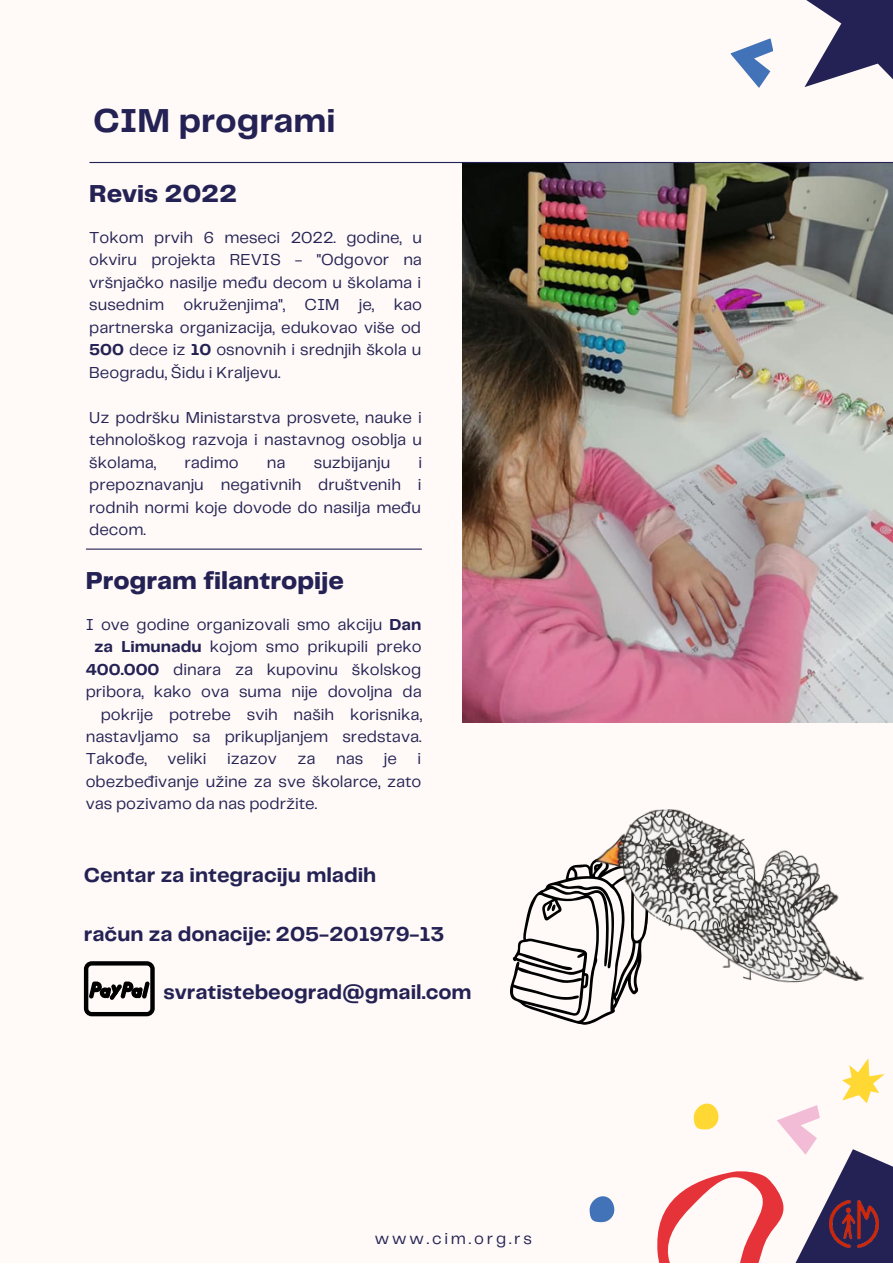
<style>
.page{position:relative;width:893px;height:1264px;background:#fff}
.page>*{position:absolute;margin:0;border:0;box-sizing:border-box;transform-origin:0 0}
.t1{font:700 34.5px "Telegraf";color:#242254}
.t2{font:800 25.5px "Telegraf";color:#242254}
.t3{font:700 21px "Telegraf";color:#242254}
.t4{font:16.5px/22.5px "Telegraf";color:#242254;text-align:justify}
.t5{font:16.5px "Telegraf";letter-spacing:.17em;color:#242254}
.s1{font-weight:700}
.s2{font-family:"Noto Sans"}
</style>
<div class="page">
<div style="left:0;top:0;width:892px;height:1262px;background:#fffaf7"></div>
<img style="left:462px;top:163px;width:430px;height:559px">
<svg style="left:614px;top:1058px;width:278px;height:204px"></svg>
<div style="left:693px;top:1103px;width:25px;height:26px;background:#ffd834;border-radius:12px"></div>
<div style="left:589px;top:1196px;width:25px;height:26px;background:#4272b7;border-radius:12px"></div>
<svg style="left:804px;top:0;width:88px;height:87px"></svg>
<svg style="left:730px;top:38px;width:43px;height:50px"></svg>
<hr style="left:90px;top:162px;width:802px;height:1px;background:#242254">
<hr style="left:86px;top:548px;width:335px;height:1px;background:#242254">
<svg style="left:510px;top:861px;width:128px;height:164px"></svg>
<img style="left:593px;top:809px;width:270px;height:182px">
<svg style="left:84px;top:961px;width:71px;height:55px"></svg>
<img style="left:829px;top:1200px;width:49px;height:47px">
<h1 class="t1" style="left:93px;top:106px;width:244px">CIM programi</h1>
<h2 class="t2" style="left:89px;top:183px;width:149px">Revis 2022</h2>
<p class="t4" style="left:89px;top:227px;width:334px">Tokom prvih 6 meseci 2022. godine, u okviru projekta REVIS - "Odgovor na vršnjačko nasilje među decom u školama i susednim okruženjima", CIM je, kao partnerska organizacija, edukovao više od <span class="s1">500</span> dece iz <span class="s1">10</span> osnovnih i srednjih škola u Beogradu, Šidu i Kraljevu.</p>
<p class="t4" style="left:89px;top:407px;width:334px">Uz podršku Ministarstva prosvete, nauke i tehnološkog razvoja i nastavnog osoblja u školama,</p>
<p class="t4" style="left:184px;top:452px;width:56px">radimo</p>
<p class="t4" style="left:267px;top:452px;width:20px">na</p>
<p class="t4" style="left:314px;top:452px;width:78px">suzbijanju</p>
<p class="t4" style="left:89px;top:452px;width:334px;text-indent:329px">i prepoznavanju negativnih društvenih i rodnih normi koje dovode do nasilja među decom.</p>
<h2 class="t2" style="left:86px;top:569px;width:259px">Program filantropije</h2>
<p class="t4" style="left:86px;top:613px;width:337px">I ove godine organizovali smo akciju <span class="s1">Dan</span></p>
<p class="t4" style="left:94px;top:636px;width:329px"><span class="s1">za Limunadu</span> kojom smo prikupili preko</p>
<p class="t4" style="left:86px;top:658px;width:337px"><span class="s1">400.000</span> dinara za kupovinu školskog</p>
<p class="t4" style="left:86px;top:681px;width:337px">pribora, kako ova suma nije dovoljna da</p>
<p class="t4" style="left:101px;top:703px;width:323px">pokrije potrebe svih naših korisnika,</p>
<p class="t4" style="left:86px;top:726px;width:337px">nastavljamo sa prikupljanjem sredstava.</p>
<p class="t4" style="left:86px;top:748px;width:337px">Tak<span class="s2">о</span>đe, veliki izazov za nas je i</p>
<p class="t4" style="left:86px;top:771px;width:337px">obezbeđivanje užine za sve školarce, zato</p>
<p class="t4" style="left:86px;top:793px;width:233px">vas pozivamo da nas podržite.</p>
<p class="t3" style="left:84px;top:866px;width:294px">Centar za integraciju mladih</p>
<p class="t3" style="left:84px;top:924px;width:362px">račun za donacije: 205-201979-13</p>
<p class="t3" style="left:163px;top:983px;width:310px">svratistebeograd@gmail.com</p>
<p class="t5" style="left:375px;top:1231px;width:158px">www.cim.org.rs</p>
</div>
